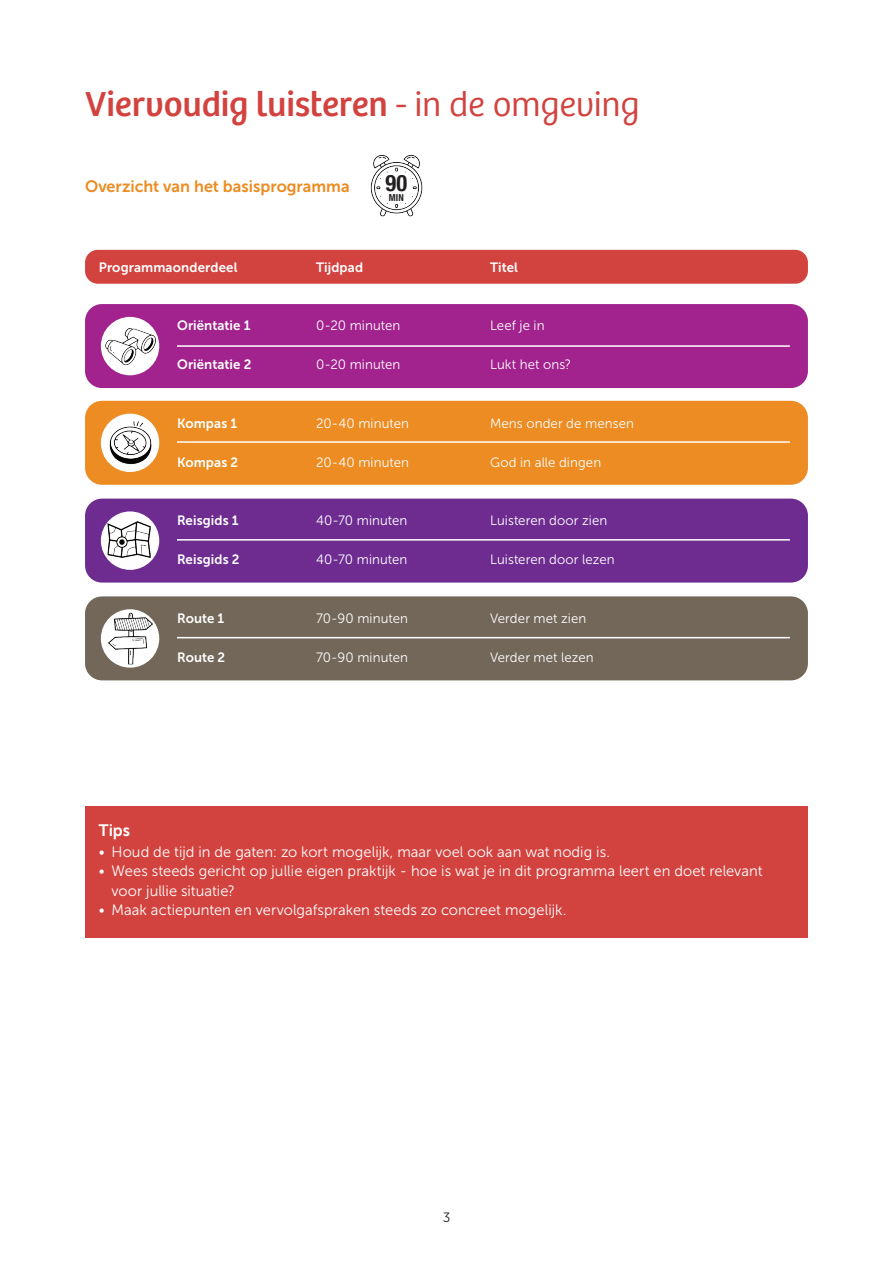
<style>
.page{position:relative;width:893px;height:1263px;background:#fff}
.page>*{position:absolute;margin:0;border:0;box-sizing:border-box;transform-origin:0 0}
.t1{font:36px "Bree";letter-spacing:-.005em;color:#d2433f}
.t2{font:700 condensed 22.8px "Helvetica Neue";color:#231f20}
.t3{font:16.5px "Museo Sans 700";color:#ec8c22}
.t4{font:16.5px "Museo Sans 700";color:#fff}
.t5{font:15px/19.5px "Museo Sans 300";letter-spacing:.005em;color:#fff}
.t6{font:13.5px "Museo Sans 300";letter-spacing:.01em;color:#fff}
.t7{font:13.5px "Museo Sans 700";letter-spacing:.01em;color:#fff}
.t8{font:13.5px "Museo Sans 300";color:#231f20}
.t9{font:700 condensed 9.6px "Helvetica Neue";color:#231f20}
.s1{font-weight:300}
</style>
<div class="page">
<div style="left:85px;top:250px;width:723px;height:34px;background:#d2433f;border-radius:13px"></div>
<div style="left:85px;top:304px;width:723px;height:84px;background:#a2238e;border-radius:17px"></div>
<div style="left:85px;top:401px;width:723px;height:84px;background:#ec8c22;border-radius:17px"></div>
<div style="left:85px;top:499px;width:723px;height:84px;background:#6e2c91;border-radius:17px"></div>
<div style="left:85px;top:596px;width:723px;height:84px;background:#726759;border-radius:17px"></div>
<img style="left:370px;top:155px;width:53px;height:62px">
<svg style="left:100px;top:316px;width:60px;height:60px"></svg>
<img style="left:104px;top:320px;width:52px;height:52px">
<div style="left:99px;top:315px;width:62px;height:62px;border:2px solid #a2238e;border-radius:50%"></div>
<svg style="left:100px;top:413px;width:60px;height:60px"></svg>
<img style="left:107px;top:420px;width:46px;height:46px">
<div style="left:99px;top:412px;width:62px;height:62px;border:2px solid #ec8c22;border-radius:50%"></div>
<svg style="left:100px;top:510px;width:60px;height:61px"></svg>
<img style="left:107px;top:518px;width:44px;height:43px">
<div style="left:99px;top:509px;width:62px;height:63px;border:2px solid #6e2c91;border-radius:50%"></div>
<svg style="left:100px;top:608px;width:60px;height:61px"></svg>
<img style="left:104px;top:612px;width:52px;height:52px">
<div style="left:99px;top:607px;width:62px;height:63px;border:2px solid #726759;border-radius:50%"></div>
<hr style="left:177px;top:345px;width:613px;height:2px;background:#fff">
<hr style="left:177px;top:441px;width:613px;height:2px;background:#fff">
<hr style="left:177px;top:539px;width:613px;height:2px;background:#fff">
<hr style="left:177px;top:637px;width:613px;height:1px;background:#fff">
<div style="left:85px;top:806px;width:723px;height:131px;background:#d2433f"></div>
<h1 class="t1" style="left:85px;top:77px;width:556px">Viervoudig luisteren <span class="s1">- in de omgeving</span></h1>
<p class="t3" style="left:85px;top:177px;width:266px">Overzicht van het basisprogramma</p>
<h2 class="t2" style="left:385px;top:164px;width:23px">90</h2>
<p class="t9" style="left:389px;top:190px;width:17px">MIN</p>
<p class="t7" style="left:99px;top:259px;width:140px">Programmaonderdeel</p>
<p class="t7" style="left:316px;top:259px;width:49px">Tijdpad</p>
<p class="t7" style="left:490px;top:259px;width:29px">Titel</p>
<p class="t7" style="left:177px;top:318px;width:75px">Oriëntatie 1</p>
<p class="t7" style="left:177px;top:357px;width:76px">Oriëntatie 2</p>
<p class="t7" style="left:177px;top:415px;width:62px">Kompas 1</p>
<p class="t7" style="left:177px;top:454px;width:63px">Kompas 2</p>
<p class="t7" style="left:177px;top:513px;width:63px">Reisgids 1</p>
<p class="t7" style="left:177px;top:552px;width:64px">Reisgids 2</p>
<p class="t7" style="left:177px;top:610px;width:49px">Route 1</p>
<p class="t7" style="left:177px;top:649px;width:50px">Route 2</p>
<p class="t6" style="left:316px;top:318px;width:86px">0-20 minuten</p>
<p class="t6" style="left:316px;top:357px;width:86px">0-20 minuten</p>
<p class="t6" style="left:316px;top:416px;width:94px">20-40 minuten</p>
<p class="t6" style="left:316px;top:455px;width:94px">20-40 minuten</p>
<p class="t6" style="left:316px;top:513px;width:93px">40-70 minuten</p>
<p class="t6" style="left:316px;top:552px;width:93px">40-70 minuten</p>
<p class="t6" style="left:316px;top:611px;width:93px">70-90 minuten</p>
<p class="t6" style="left:316px;top:650px;width:93px">70-90 minuten</p>
<p class="t6" style="left:490px;top:318px;width:56px">Leef je in</p>
<p class="t6" style="left:490px;top:357px;width:82px">Lukt het ons?</p>
<p class="t6" style="left:490px;top:416px;width:145px">Mens onder de mensen</p>
<p class="t6" style="left:490px;top:455px;width:113px">God in alle dingen</p>
<p class="t6" style="left:490px;top:513px;width:119px">Luisteren door zien</p>
<p class="t6" style="left:490px;top:552px;width:126px">Luisteren door lezen</p>
<p class="t6" style="left:490px;top:611px;width:98px">Verder met zien</p>
<p class="t6" style="left:490px;top:650px;width:105px">Verder met lezen</p>
<p class="t4" style="left:99px;top:821px;width:33px">Tips</p>
<p class="t5" style="left:99px;top:842px;width:513px">• Houd de tijd in de gaten: zo kort mogelijk, maar voel ook aan wat nodig is.</p>
<p class="t5" style="left:112px;top:861px;width:653px;text-indent:-13px">• Wees steeds gericht op jullie eigen praktijk - hoe is wat je in dit programma leert en doet relevant voor jullie situatie?</p>
<p class="t5" style="left:99px;top:900px;width:469px">• Maak actiepunten en vervolgafspraken steeds zo concreet mogelijk.</p>
<p class="t8" style="left:443px;top:1210px;width:9px">3</p>
</div>
